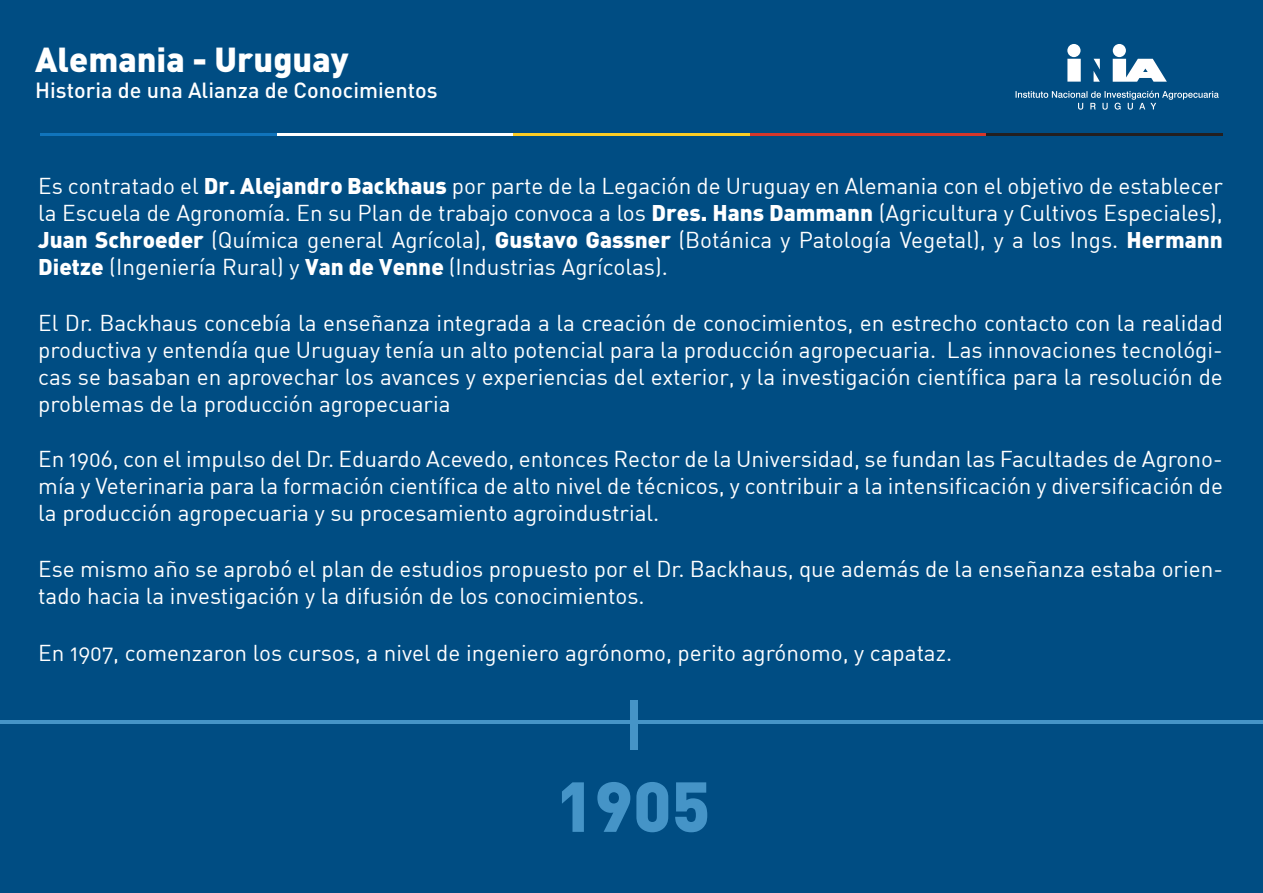
<style>
.page{position:relative;width:1263px;height:893px;background:#004d83}
.page>*{position:absolute;margin:0;border:0;box-sizing:border-box;transform-origin:0 0}
.t1{font:900 69.6px "DIN";color:#4594c7}
.t2{font:900 34.2px "DIN";color:#fff}
.t3{font:22.5px/27px "DIN Regular Alternate";color:#fff;text-align:justify}
.t4{font:500 21.75px "DIN";color:#fff}
.s1{font-family:"DIN";font-weight:900}
</style>
<div class="page">
<hr style="left:0;top:720px;width:1263px;height:3px;background:#4594c7">
<div style="left:630px;top:700px;width:8px;height:49px;background:#4594c7"></div>
<svg style="left:1067px;top:44px;width:100px;height:38px"></svg>
<svg style="left:1015px;top:91px;width:204px;height:19px"></svg>
<hr style="left:986px;top:133px;width:237px;height:2px;background:#231f20">
<hr style="left:750px;top:133px;width:236px;height:2px;background:#d5372b">
<hr style="left:513px;top:133px;width:237px;height:2px;background:#fccc24">
<hr style="left:276px;top:133px;width:237px;height:2px;background:#fff">
<hr style="left:40px;top:133px;width:236px;height:2px;background:#1074bc">
<h2 class="t2" style="left:35px;top:37px;width:315px">Alemania - Uruguay</h2>
<p class="t4" style="left:35px;top:76px;width:404px">Historia de una Alianza de Conocimientos</p>
<p class="t3" style="left:38px;top:172px;width:1186px">Es contratado el <span class="s1">Dr. Alejandro Backhaus</span> por parte de la Legación de Uruguay en Alemania con el objetivo de establecer la Escuela de Agronomía. En su Plan de trabajo convoca a los <span class="s1">Dres. Hans Dammann</span> (Agricultura y Cultivos Especiales), <span class="s1">Juan Schroeder</span> (Química general Agrícola), <span class="s1">Gustavo Gassner</span> (Botánica y Patología Vegetal), y a los Ings. <span class="s1">Hermann Dietze</span> (Ingeniería Rural) y <span class="s1">Van de Venne</span> (Industrias Agrícolas).</p>
<p class="t3" style="left:38px;top:309px;width:1186px">El Dr. Backhaus concebía la enseñanza integrada a la creación de conocimientos, en estrecho contacto con la realidad productiva y entendía que Uruguay tenía un alto potencial para la producción agropecuaria. Las innovaciones tecnológi&shy;cas se basaban en aprovechar los avances y experiencias del exterior, y la investigación científica para la resolución de problemas de la producción agropecuaria</p>
<p class="t3" style="left:38px;top:445px;width:1186px">En 1906, con el impulso del Dr. Eduardo Acevedo, entonces Rector de la Universidad, se fundan las Facultades de Agrono&shy;mía y Veterinaria para la formación científica de alto nivel de técnicos, y contribuir a la intensificación y diversificación de la producción agropecuaria y su procesamiento agroindustrial.</p>
<p class="t3" style="left:38px;top:555px;width:1186px">Ese mismo año se aprobó el plan de estudios propuesto por el Dr. Backhaus, que además de la enseñanza estaba orien&shy;tado hacia la investigación y la difusión de los conocimientos.</p>
<p class="t3" style="left:38px;top:639px;width:915px">En 1907, comenzaron los cursos, a nivel de ingeniero agrónomo, perito agrónomo, y capataz.</p>
<h1 class="t1" style="left:556px;top:760px;width:156px">1905</h1>
</div>
